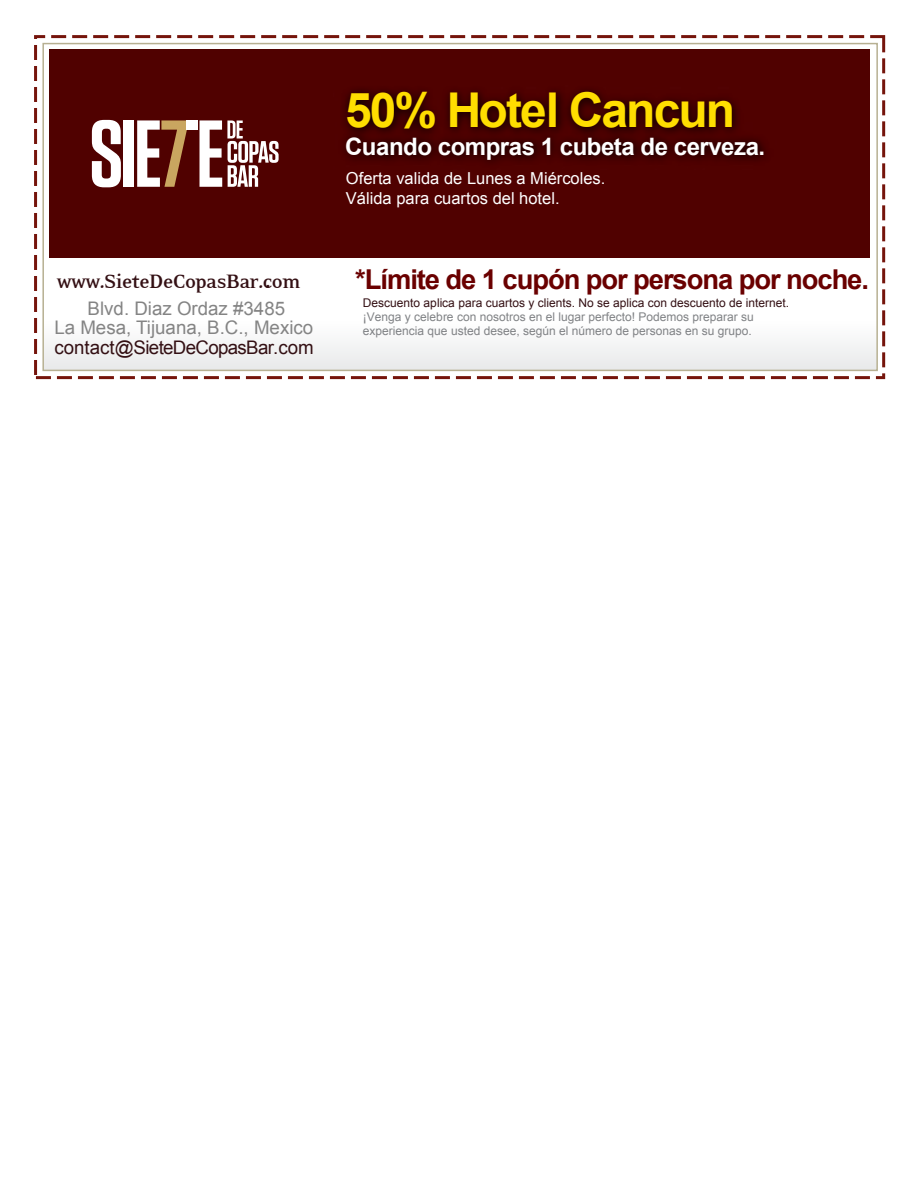
<style>
.page{position:relative;width:918px;height:1188px;background:#fff}
.page>*{position:absolute;margin:0;border:0;box-sizing:border-box;transform-origin:0 0}
.t1{font:700 48px "Arial";letter-spacing:-.04em;color:#ffde00}
.t2{font:700 27.45px "Arial";letter-spacing:-.04em;color:#6a0000}
.t3{font:700 24px "Arial";letter-spacing:-.02em;color:#fff}
.t4{font:700 22.5px "Eidetic Neo";letter-spacing:-.025em;color:#341014}
.t5{font:18.75px/19.5px "Arial";color:#848484;text-align:center}
.t6{font:18.75px "Arial";letter-spacing:-.035em;color:#341014}
.t7{font:16.5px/19.8px "Arial";color:#fff}
.t8{font:12px/14.4px "Arial";color:#808285}
.t9{font:12px "Arial";color:#341014}
.s1{font-size:25.5px}
</style>
<div class="page">
<svg style="left:34px;top:35px;width:851px;height:344px"></svg>
<div style="left:49px;top:49px;width:821px;height:209px;background:#500100"></div>
<div style="left:44px;top:319px;width:833px;height:51px;background:#f4f5f5"></div>
<div style="left:42px;top:43px;width:836px;height:328px;border:2px solid #b7b092"></div>
<svg style="left:92px;top:120px;width:29px;height:67px"></svg>
<div style="left:124px;top:120px;width:10px;height:67px;background:#fff"></div>
<svg style="left:137px;top:120px;width:50px;height:67px"></svg>
<svg style="left:200px;top:120px;width:79px;height:67px"></svg>
<div style="left:187px;top:120px;width:11px;height:10px;background:#fff"></div>
<h3 class="t4" style="left:57px;top:270px;width:245px">www.SieteDeCopasBar.c<span class="s1">.</span>om</h3>
<h3 class="t5" style="left:54px;top:299px;width:260px">Blvd. Diaz Ordaz #3485<br>La Mesa, Tijuana, B.C., Mexico</h3>
<h3 class="t6" style="left:54px;top:335px;width:261px">contact@SieteDeCopasBar.com</h3>
<h1 class="t1" style="left:345px;top:79px;width:392px">50% Hotel Cancun</h1>
<h3 class="t3" style="left:345px;top:130px;width:422px">Cuando compras 1 cubeta de cerveza.</h3>
<h3 class="t7" style="left:346px;top:168px;width:261px">Oferta valida de Lunes a Miércoles.<br>Válida para cuartos del hotel.</h3>
<h2 class="t2" style="left:355px;top:262px;width:515px">*Límite de 1 cupón por persona por noche.</h2>
<p class="t9" style="left:363px;top:294px;width:428px">Descuento aplica para cuartos y clients. No se aplica con descuento de internet.</p>
<p class="t8" style="left:363px;top:310px;width:392px">¡Venga y celebre con nosotros en el lugar perfecto! Podemos preparar su experiencia que usted desee, según el número de personas en su grupo.</p>
</div>
